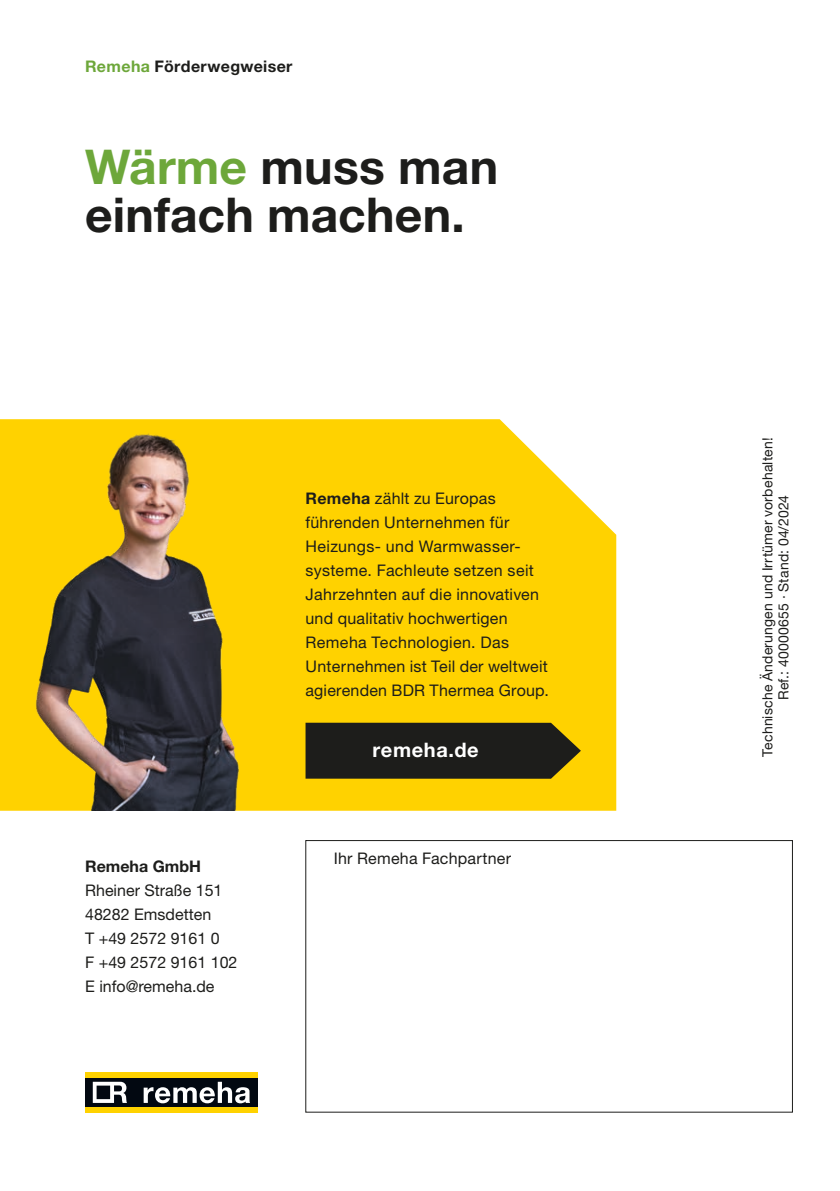
<style>
.page{position:relative;width:840px;height:1191px;background:#fff}
.page>*{position:absolute;margin:0;border:0;box-sizing:border-box;transform-origin:0 0}
.t1{font:700 48px/48px "Helvetica Neue LT Pro";letter-spacing:.005em;color:#1d1d1b}
.t2{font:700 20px "Helvetica Neue LT Pro";letter-spacing:.03em;color:#fff}
.t3{font:16px/24px "Helvetica Neue LT Pro";letter-spacing:.015em;color:#1d1d1b}
.t4{font:700 16px "Helvetica Neue LT Pro";letter-spacing:.02em;color:#1d1d1b}
.t5{font:700 16px "Helvetica Neue LT Pro";color:#1d1d1b}
.t6{font:14px/16px "Helvetica Neue LT Pro";letter-spacing:.01em;color:#1d1d1b;text-align:center}
.s1{color:#6da73a}
.s2{font-weight:700}
</style>
<div class="page">
<div style="left:0;top:419px;width:616px;height:391px;background:#ffd200"></div>
<div style="left:305px;top:840px;width:487px;height:272px;border:1px solid #1d1d1b"></div>
<svg style="left:330px;top:722px;width:250px;height:56px;background:#2c2919"></svg>
<div style="left:85px;top:1106px;width:172px;height:6px;background:#ffd200"></div>
<div style="left:85px;top:1072px;width:172px;height:6px;background:#ffd200"></div>
<div style="left:85px;top:1078px;width:172px;height:28px;background:#020811"></div>
<svg style="left:93px;top:1081px;width:34px;height:22px"></svg>
<svg style="left:143px;top:1081px;width:107px;height:22px"></svg>
<img style="left:22px;top:419px;width:308px;height:391px">
<p class="t4" style="left:85px;top:56px;width:209px"><span class="s1">Remeha</span> Förderwegweiser</p>
<h1 class="t1" style="left:85px;top:142px;width:414px"><span class="s1">Wärme</span> muss man einfach machen.</h1>
<p class="t3" style="left:305px;top:486px;width:245px"><span class="s2">Remeha</span> zählt zu Europas führenden Unternehmen für<br>Heizungs- und Warmwasser&shy;systeme. Fachleute setzen seit<br>Jahrzehnten auf die innovativen und qualitativ hochwertigen<br>Remeha Technologien. Das<br>Unternehmen ist Teil der weltweit agierenden BDR Thermea Group.</p>
<p class="t5" style="left:85px;top:856px;width:117px">Remeha GmbH</p>
<p class="t3" style="left:85px;top:878px;width:154px">Rheiner Straße 151<br>48282 Emsdetten<br>T +49 2572 9161 0<br>F +49 2572 9161 102<br>E info@remeha.de</p>
<p class="t2" style="left:372px;top:737px;width:108px">remeha.de</p>
<p class="t3" style="left:334px;top:846px;width:178px">Ihr Remeha Fachpartner</p>
<p class="t6" style="left:758px;top:757px;width:321px;rotate:-90deg">Technische Änderungen und Irrtümer vorbehalten!<br>Ref.: 40000655 · Stand: 04/2024</p>
</div>
